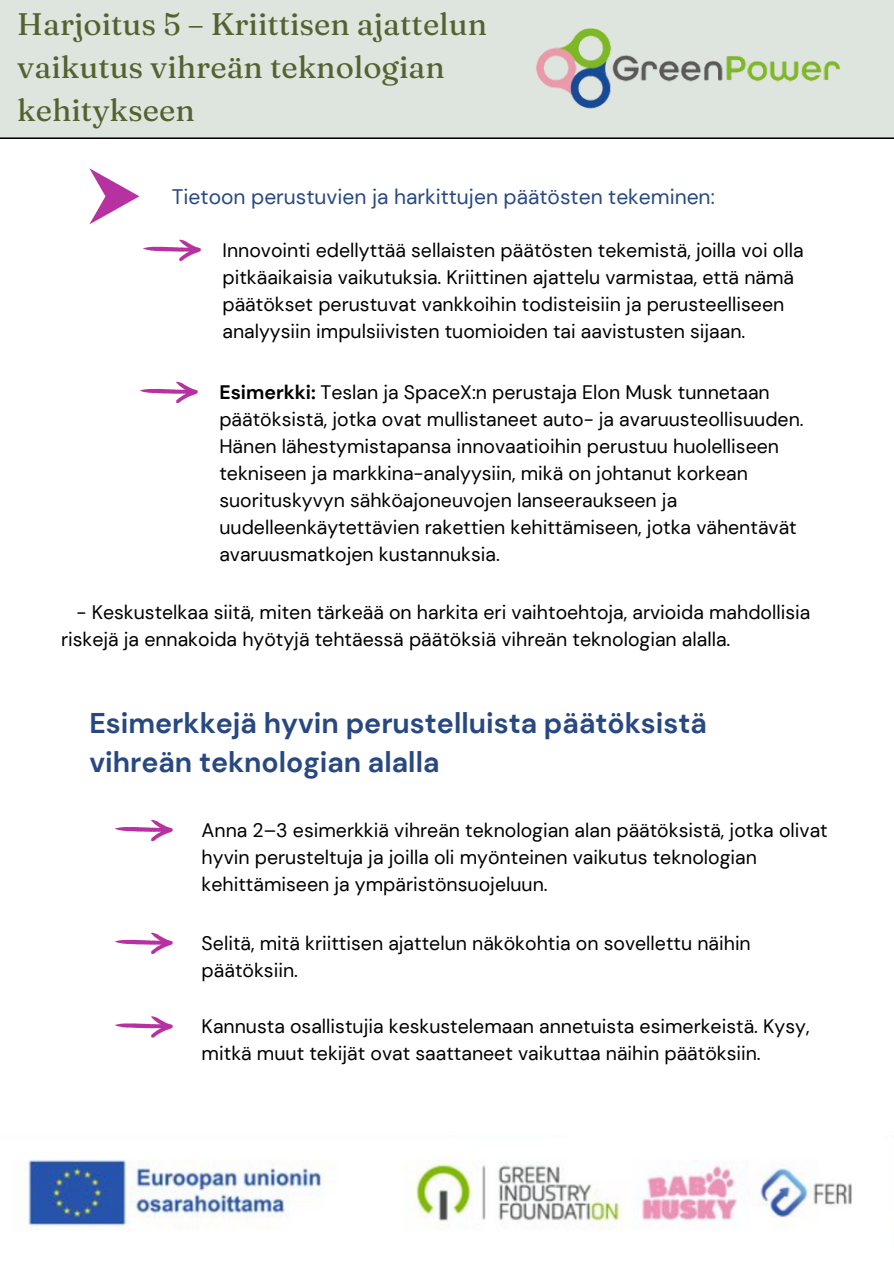
<style>
.page{position:relative;width:894px;height:1264px;background:#fff}
.page>*{position:absolute;margin:0;border:0;box-sizing:border-box;transform-origin:0 0}
.t1{font:31.05px/42.8px "Fraunces 9 pt";color:#53622e}
.t2{font:700 28.5px/39.3px "DM Sans";color:#284881}
.t3{font:21px "DM Sans";color:#284881}
.t4{font:19.5px/27px "DM Sans";color:#000}
.s1{font-weight:700}
</style>
<div class="page">
<div style="left:0;top:0;width:893px;height:138px;background:#dee4de"></div>
<img style="left:513px;top:19px;width:351px;height:98px">
<img style="left:21px;top:1135px;width:831px;height:95px">
<svg style="left:89px;top:168px;width:50px;height:56px"></svg>
<svg style="left:143px;top:239px;width:58px;height:22px"></svg>
<svg style="left:139px;top:382px;width:59px;height:21px"></svg>
<svg style="left:114px;top:819px;width:59px;height:22px"></svg>
<svg style="left:114px;top:932px;width:59px;height:22px"></svg>
<svg style="left:114px;top:1016px;width:59px;height:21px"></svg>
<h2 class="t1" style="left:17px;top:3px;width:471px">Harjoitus 5 – Kriittisen ajattelun vaikutus vihreän teknologian kehitykseen</h2>
<p class="t3" style="left:172px;top:183px;width:544px">Tietoon perustuvien ja harkittujen päätösten tekeminen:</p>
<p class="t4" style="left:222px;top:236px;width:582px">Innovointi edellyttää sellaisten päätösten tekemistä, joilla voi olla pitkäaikaisia vaikutuksia. Kriittinen ajattelu varmistaa, että nämä päätökset perustuvat vankkoihin todisteisiin ja perusteelliseen analyysiin impulsiivisten tuomioiden tai aavistusten sijaan.</p>
<p class="t4" style="left:219px;top:379px;width:585px"><span class="s1">Esimerkki:</span> Teslan ja SpaceX:n perustaja Elon Musk tunnetaan päätöksistä, jotka ovat mullistaneet auto- ja avaruusteollisuuden.<br>Hänen lähestymistapansa innovaatioihin perustuu huolelliseen tekniseen ja markkina-analyysiin, mikä on johtanut korkean suorituskyvyn sähköajoneuvojen lanseeraukseen ja uudelleenkäytettävien rakettien kehittämiseen, jotka vähentävät avaruusmatkojen kustannuksia.</p>
<p class="t4" style="left:61px;top:599px;width:750px;text-indent:16px">- Keskustelkaa siitä, miten tärkeää on harkita eri vaihtoehtoja, arvioida mahdollisia riskejä ja ennakoida hyötyjä tehtäessä päätöksiä vihreän teknologian alalla.</p>
<p class="t2" style="left:89px;top:703px;width:619px">Esimerkkejä hyvin perustelluista päätöksistä vihreän teknologian alalla</p>
<p class="t4" style="left:201px;top:816px;width:627px">Anna 2–3 esimerkkiä vihreän teknologian alan päätöksistä, jotka olivat hyvin perusteltuja ja joilla oli myönteinen vaikutus teknologian kehittämiseen ja ympäristönsuojeluun.</p>
<p class="t4" style="left:201px;top:929px;width:550px">Selitä, mitä kriittisen ajattelun näkökohtia on sovellettu näihin päätöksiin.</p>
<p class="t4" style="left:201px;top:1013px;width:609px">Kannusta osallistujia keskustelemaan annetuista esimerkeistä. Kysy, mitkä muut tekijät ovat saattaneet vaikuttaa näihin päätöksiin.</p>
</div>
